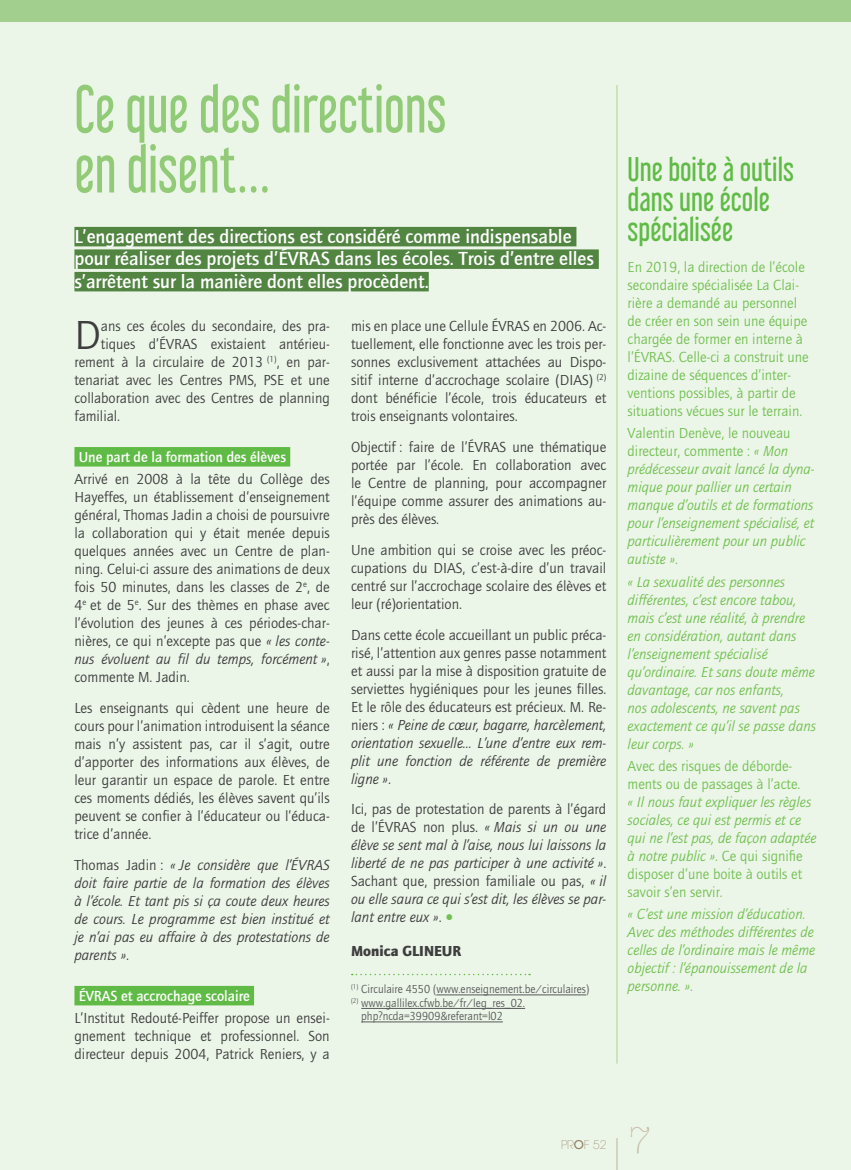
<style>
.page{position:relative;width:851px;height:1170px;background:#fff}
.page>*{position:absolute;margin:0;border:0;box-sizing:border-box;transform-origin:0 0}
.t1{font:60px/60px "Libel Suit Rg";color:#92cb77;scale:.9 1}
.t2{font:42px "Quay Sans";color:#3e3e3f}
.t3{font:300 37.5px "American Typewriter";color:#c7baa8}
.t4{font:30px/30px "Libel Suit Rg";color:#60bb46}
.t5{font:500 19.5px/22.5px "Quay Sans";color:#fff}
.t6{font:15px/18px "Quay Sans";color:#3e3e3f;text-align:justify}
.t7{font:italic 15px/18px "Quay Sans";color:#73c053}
.t8{font:italic 15px/18px "Quay Sans";color:#3e3e3f;text-align:justify}
.t9{font:15px/18px "Quay Sans";color:#73c053}
.t10{font:500 15px "Quay Sans";color:#fff}
.t11{font:900 15px "Quay Sans";color:#3e3e3f}
.t12{font:12px "Quay Sans";color:#57585a;scale:.96 1}
.t13{font:200 12px "Avant Garde";color:#938065}
.s1{font-style:italic}
.s2{font-style:normal}
.s3{font-family:"Minion Pro";font-style:normal;font-size:22.5px;color:#73c053}
.s4{font-weight:500}
</style>
<div class="page">
<div style="left:0;top:0;width:850px;height:1169px;background:#ecf6e8"></div>
<div style="left:0;top:0;width:850px;height:21px;background:#a2cf8d"></div>
<hr style="left:616px;top:85px;width:1px;height:978px;background:#c0dfae">
<div style="left:74px;top:227px;width:502px;height:19px;background:#528442"></div>
<div style="left:74px;top:249px;width:524px;height:20px;background:#528442"></div>
<div style="left:74px;top:272px;width:354px;height:19px;background:#528442"></div>
<div style="left:74px;top:447px;width:216px;height:19px;background:#60bb46"></div>
<div style="left:74px;top:985px;width:180px;height:20px;background:#60bb46"></div>
<hr style="left:436px;top:994px;width:150px;height:1px;background:#57585a">
<hr style="left:361px;top:1008px;width:164px;height:1px;background:#57585a">
<hr style="left:361px;top:1021px;width:142px;height:1px;background:#57585a">
<svg style="left:352px;top:973px;width:178px;height:2px"></svg>
<hr style="left:616px;top:1137px;width:1px;height:32px;background:#d2c7b7">
<h1 class="t1" style="left:74px;top:72px;width:414px">Ce que des directions en disent…</h1>
<h3 class="t5" style="left:74px;top:225px;width:521px">L’engagement des directions est considéré comme indispensable pour réaliser des projets d’ÉVRAS dans les écoles. Trois d’entre elles s’arrêtent sur la manière dont elles procèdent.</h3>
<h2 class="t2" style="left:74px;top:312px;width:28px">D</h2>
<p class="t6" style="left:101px;top:317px;width:230px">ans ces écoles du secondaire, des pra-</p>
<p class="t6" style="left:351px;top:317px;width:257px">mis en place une Cellule ÉVRAS en 2006. Ac&shy;tuellement, elle fonctionne avec les trois per&shy;sonnes exclusivement attachées au Dispo&shy;sitif interne d’accrochage scolaire (DIAS) <sup>(2) </sup>dont bénéficie l’école, trois éducateurs et trois enseignants volontaires.</p>
<p class="t6" style="left:351px;top:438px;width:257px">Objectif : faire de l’ÉVRAS une thématique portée par l’école. En collaboration avec le Centre de planning, pour accompagner l’équipe comme assurer des animations au&shy;près des élèves.</p>
<p class="t6" style="left:351px;top:541px;width:257px">Une ambition qui se croise avec les préoc&shy;cupations du DIAS, c’est-à-dire d’un travail centré sur l’accrochage scolaire des élèves et leur (ré)orientation.</p>
<p class="t6" style="left:351px;top:625px;width:257px">Dans cette école accueillant un public préca&shy;risé, l’attention aux genres passe notamment et aussi par la mise à disposition gratuite de serviettes hygiéniques pour les jeunes filles.<br>Et le rôle des éducateurs est précieux. M. Re&shy;niers : <span class="s1">« Peine de cœur, bagarre, harcèlement, orientation sexuelle… L’une d’entre eux rem&shy;plit une fonction de référente de première ligne »</span>.</p>
<p class="t8" style="left:351px;top:800px;width:257px"><span class="s2">Ici, pas de protestation de parents à l’égard de l’ÉVRAS non plus.</span> « Mais si un ou une élève se sent mal à l’aise, nous lui laissons la liberté de ne pas participer à une activité »<span class="s2">.<br>Sachant que, pression familiale ou pas,</span> « il ou elle saura ce qui s’est dit, les élèves se par&shy;lant entre eux »<span class="s2">.</span> <span class="s3">•</span></p>
<p class="t11" style="left:351px;top:942px;width:112px">Monica GLINEUR</p>
<p class="t12" style="left:351px;top:982px;width:250px"><sup>(1)</sup> Circulaire 4550 (www.enseignement.be/circulaires)</p>
<p class="t12" style="left:351px;top:995px;width:183px"><sup>(2)</sup> www.gallilex.cfwb.be/fr/leg_res_02.</p>
<p class="t12" style="left:361px;top:1009px;width:149px">php?ncda=39909&amp;referant=l02</p>
<p class="t6" style="left:101px;top:335px;width:230px">tiques d’ÉVRAS existaient antérieu-</p>
<p class="t6" style="left:74px;top:353px;width:257px">rement à la circulaire de 2013 <sup>(1)</sup>, en par-</p>
<p class="t6" style="left:74px;top:371px;width:257px">tenariat avec les Centres PMS, PSE et une</p>
<p class="t6" style="left:74px;top:389px;width:257px">collaboration avec des Centres de planning</p>
<p class="t6" style="left:74px;top:407px;width:47px">familial.</p>
<p class="t10" style="left:79px;top:448px;width:209px">Une part de la formation des élèves</p>
<p class="t6" style="left:74px;top:470px;width:257px">Arrivé en 2008 à la tête du Collège des Hayeffes, un établissement d’enseignement général, Thomas Jadin a choisi de poursuivre la collaboration qui y était menée depuis quelques années avec un Centre de plan&shy;ning. Celui-ci assure des animations de deux fois 50 minutes, dans les classes de 2<sup>e</sup>, de 4<sup>e</sup> et de 5<sup>e</sup>. Sur des thèmes en phase avec l’évolution des jeunes à ces périodes-char&shy;nières, ce qui n’excepte pas que <span class="s1">« les conte&shy;nus évoluent au fil du temps, forcément »</span>, commente M. Jadin.</p>
<p class="t6" style="left:74px;top:699px;width:257px">Les enseignants qui cèdent une heure de cours pour l’animation introduisent la séance mais n’y assistent pas, car il s’agit, outre d’apporter des informations aux élèves, de leur garantir un espace de parole. Et entre ces moments dédiés, les élèves savent qu’ils peuvent se confier à l’éducateur ou l’éduca&shy;trice d’année.</p>
<p class="t8" style="left:74px;top:856px;width:257px"><span class="s2">Thomas Jadin :</span> « Je considère que l’ÉVRAS doit faire partie de la formation des élèves à l’école. Et tant pis si ça coute deux heures de cours. Le programme est bien institué et je n’ai pas eu affaire à des protestations de parents »<span class="s2">.</span></p>
<p class="t10" style="left:79px;top:987px;width:172px">ÉVRAS et accrochage scolaire</p>
<p class="t6" style="left:74px;top:1009px;width:257px">L’Institut Redouté-Peiffer propose un ensei&shy;gnement technique et professionnel. Son directeur depuis 2004, Patrick Reniers, y a</p>
<h3 class="t4" style="left:627px;top:151px;width:168px">Une boite à outils dans une école spécialisée</h3>
<p class="t9" style="left:627px;top:258px;width:182px">En 2019, la direction de l’école secondaire spécialisée La Clai&shy;rière a demandé au personnel de créer en son sein une équipe chargée de former en interne à l’ÉVRAS. Celle-ci a construit une dizaine de séquences d’inter&shy;ventions possibles, à partir de situations vécues sur le terrain.</p>
<p class="t7" style="left:627px;top:424px;width:188px"><span class="s2">Valentin Denève, le nouveau directeur, commente :</span> « Mon prédécesseur avait lancé la dyna&shy;mique pour pallier un certain manque d’outils et de formations pour l’enseignement spécialisé, et particulièrement pour un public autiste »<span class="s2">.</span></p>
<p class="t7" style="left:627px;top:573px;width:190px">« La sexualité des personnes différentes, c’est encore tabou, mais c’est une réalité, à prendre en considération, autant dans l’enseignement spécialisé qu’ordinaire. Et sans doute même davantage, car nos enfants,<br>nos adolescents, ne savent pas exactement ce qu’il se passe dans leur corps. »</p>
<p class="t9" style="left:627px;top:757px;width:174px">Avec des risques de déborde&shy;ments ou de passages à l’acte.</p>
<p class="t7" style="left:627px;top:793px;width:190px">« Il nous faut expliquer les règles sociales, ce qui est permis et ce qui ne l’est pas, de façon adaptée à notre public »<span class="s2">. Ce qui signifie disposer d’une boite à outils et savoir s’en servir.</span></p>
<p class="t7" style="left:627px;top:905px;width:189px">« C’est une mission d’éducation.<br>Avec des méthodes différentes de celles de l’ordinaire mais le même objectif : l’épanouissement de la personne. »<span class="s2">.</span></p>
<p class="t13" style="left:561px;top:1137px;width:47px">PR<span class="s4">O</span>F 52</p>
<h3 class="t3" style="left:627px;top:1119px;width:25px">7</h3>
</div>
